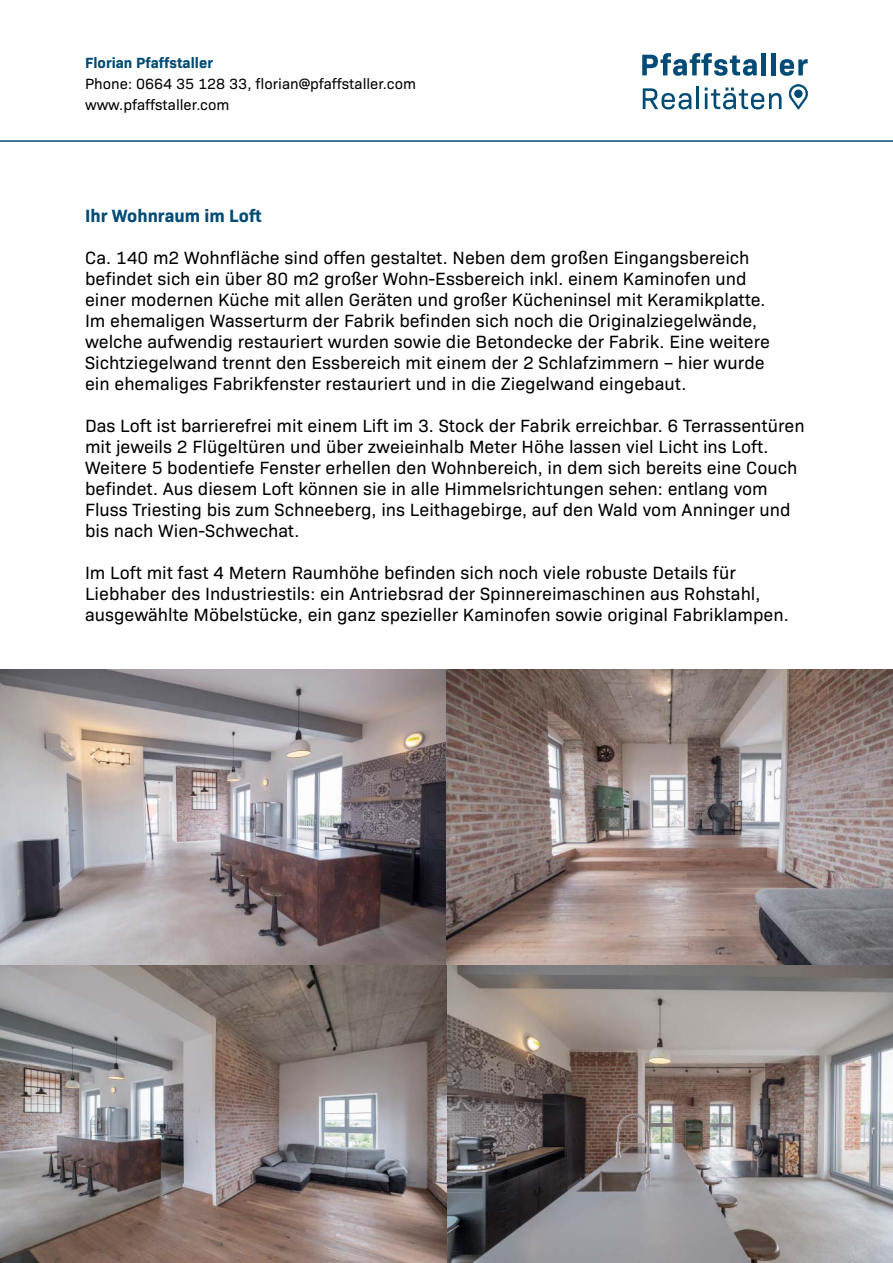
<style>
.page{position:relative;width:893px;height:1263px;background:#fff}
.page>*{position:absolute;margin:0;border:0;box-sizing:border-box;transform-origin:0 0}
.t1{font:18px/21px "Bio Sans";color:#000}
.t2{font:700 18px "Bio Sans";color:#004b75}
.t3{font:15px/21px "Bio Sans";color:#000}
.t4{font:700 15px "Bio Sans";color:#004b75}
</style>
<div class="page">
<svg style="left:642px;top:53px;width:115px;height:23px"></svg>
<div style="left:761px;top:53px;width:5px;height:22px;background:#004b75"></div>
<hr style="left:771px;top:53px;width:4px;height:22px;background:#004b75">
<svg style="left:780px;top:59px;width:28px;height:17px"></svg>
<svg style="left:643px;top:88px;width:48px;height:21px"></svg>
<hr style="left:697px;top:87px;width:2px;height:22px;background:#004b75">
<svg style="left:705px;top:88px;width:76px;height:21px"></svg>
<svg style="left:788px;top:84px;width:20px;height:25px"></svg>
<hr style="left:0;top:140px;width:893px;height:2px;background:#004b75">
<img style="left:0;top:670px;width:893px;height:295px">
<img style="left:0;top:965px;width:893px;height:298px">
<p class="t4" style="left:85px;top:51px;width:129px">Florian Pfaffstaller</p>
<p class="t3" style="left:85px;top:72px;width:333px">Phone: 0664 35 128 33, florian@pfaffstaller.com www.pfaffstaller.com</p>
<p class="t2" style="left:85px;top:202px;width:178px">Ihr Wohnraum im Loft</p>
<p class="t1" style="left:85px;top:246px;width:686px">Ca. 140 m2 Wohnfläche sind offen gestaltet. Neben dem großen Eingangsbereich befindet sich ein über 80 m2 großer Wohn-Essbereich inkl. einem Kaminofen und einer modernen Küche mit allen Geräten und großer Kücheninsel mit Keramikplatte.<br>Im ehemaligen Wasserturm der Fabrik befinden sich noch die Originalziegelwände, welche aufwendig restauriert wurden sowie die Betondecke der Fabrik. Eine weitere Sichtziegelwand trennt den Essbereich mit einem der 2 Schlafzimmern – hier wurde ein ehemaliges Fabrikfenster restauriert und in die Ziegelwand eingebaut.</p>
<p class="t1" style="left:85px;top:414px;width:721px">Das Loft ist barrierefrei mit einem Lift im 3. Stock der Fabrik erreichbar. 6 Terrassentüren mit jeweils 2 Flügeltüren und über zweieinhalb Meter Höhe lassen viel Licht ins Loft.<br>Weitere 5 bodentiefe Fenster erhellen den Wohnbereich, in dem sich bereits eine Couch befindet. Aus diesem Loft können sie in alle Himmelsrichtungen sehen: entlang vom Fluss Triesting bis zum Schneeberg, ins Leithagebirge, auf den Wald vom Anninger und bis nach Wien-Schwechat.</p>
<p class="t1" style="left:85px;top:561px;width:705px">Im Loft mit fast 4 Metern Raumhöhe befinden sich noch viele robuste Details für<br>Liebhaber des Industriestils: ein Antriebsrad der Spinnereimaschinen aus Rohstahl, ausgewählte Möbelstücke, ein ganz spezieller Kaminofen sowie original Fabriklampen.</p>
</div>
